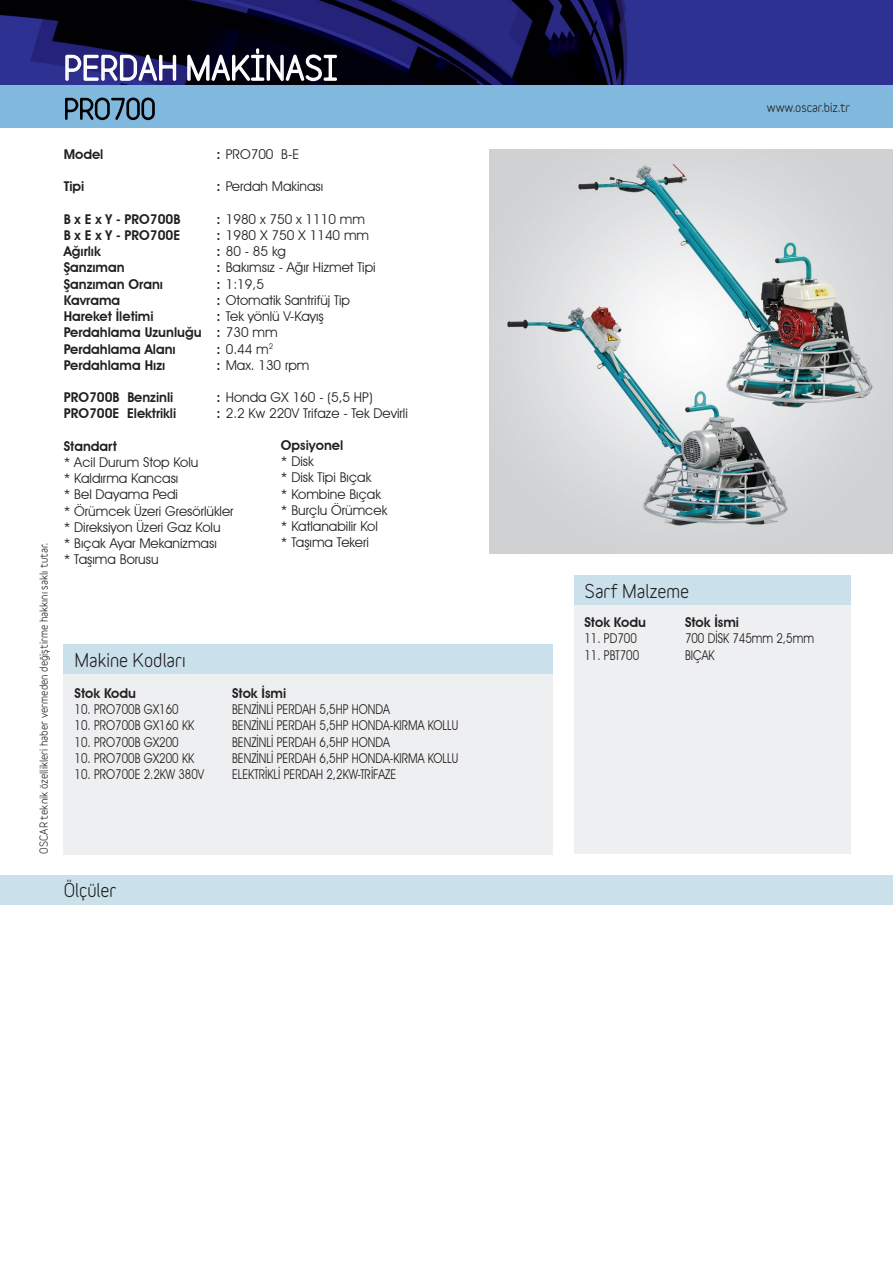
<style>
.page{position:relative;width:893px;height:1263px;background:#fff}
.page>*{position:absolute;margin:0;border:0;box-sizing:border-box;transform-origin:0 0}
.t1{font:700 31.5px "Variable";color:#fff}
.t2{font:700 18px "Variable";color:#231f20}
.t3{font:13.5px/16.2px "Avant Garde IT Cby BT";color:#231f20}
.t4{font:13.5px "Avant Garde IT Cby BT";color:#231f20;scale:.85 1}
.t5{font:600 13.5px/16.2px "Avant Garde IT Cby BT";color:#231f20}
.t6{font:700 12px "Variable";color:#231f20}
.t7{font:700 10.5px "Variable";color:#231f20}
.s1{font-weight:600}
.s2{font-weight:400}
</style>
<div class="page">
<img style="left:489px;top:150px;width:404px;height:404px">
<div style="left:0;top:875px;width:893px;height:30px;background:#cae1ec"></div>
<img style="left:0;top:0;width:893px;height:85px">
<div style="left:0;top:85px;width:893px;height:43px;background:#80b9dd"></div>
<div style="left:574px;top:605px;width:276px;height:249px;background:#eeeff0"></div>
<div style="left:574px;top:575px;width:276px;height:30px;background:#cae1ec"></div>
<svg style="left:65px;top:97px;width:90px;height:24px"></svg>
<svg style="left:65px;top:54px;width:112px;height:31px"></svg>
<svg style="left:187px;top:48px;width:151px;height:37px;background:#42424d"></svg>
<div style="left:64px;top:674px;width:489px;height:180px;background:#eeeff0"></div>
<div style="left:64px;top:644px;width:489px;height:30px;background:#cae1ec"></div>
<h1 class="t1" style="left:64px;top:49px;width:275px">PERDAH MAKİNASI</h1>
<p class="t7" style="left:38px;top:854px;width:312px;rotate:-90deg">OSCAR teknik özellikleri haber vermeden değiştirme hakkını saklı tutar.</p>
<p class="t5" style="left:64px;top:146px;width:41px">Model</p>
<p class="t3" style="left:217px;top:146px;width:84px"><span class="s1">:</span> PRO700 B-E</p>
<p class="t5" style="left:64px;top:178px;width:22px">Tipi</p>
<p class="t3" style="left:217px;top:178px;width:108px"><span class="s1">:</span> Perdah Makinası</p>
<p class="t5" style="left:64px;top:211px;width:118px">B x E x Y - PRO700B</p>
<p class="t3" style="left:216px;top:211px;width:150px"><span class="s1">:</span> 1980 x 750 x 1110 mm</p>
<p class="t5" style="left:64px;top:227px;width:118px">B x E x Y - PRO700E</p>
<p class="t3" style="left:216px;top:227px;width:154px"><span class="s1">:</span> 1980 X 750 X 1140 mm</p>
<p class="t5" style="left:64px;top:243px;width:39px">Ağırlık</p>
<p class="t3" style="left:217px;top:243px;width:71px"><span class="s1">:</span> 80 - 85 kg</p>
<p class="t5" style="left:64px;top:259px;width:62px">Şanzıman</p>
<p class="t3" style="left:217px;top:259px;width:161px"><span class="s1">:</span> Bakımsız - Ağır Hizmet Tipi</p>
<p class="t5" style="left:64px;top:276px;width:101px">Şanzıman Oranı</p>
<p class="t3" style="left:217px;top:276px;width:49px"><span class="s1">:</span> 1:19,5</p>
<p class="t5" style="left:64px;top:292px;width:58px">Kavrama</p>
<p class="t3" style="left:217px;top:292px;width:135px"><span class="s1">:</span> Otomatik Santrifüj Tip</p>
<p class="t5" style="left:64px;top:308px;width:91px">Hareket İletimi</p>
<p class="t5" style="left:64px;top:308px;width:262px;text-indent:153px">: <span class="s2">Tek yönlü V-Kayış<br></span>Perdahlama Uzunluğu : <span class="s2">730 mm<br></span>Perdahlama Alanı</p>
<p class="t3" style="left:217px;top:340px;width:58px"><span class="s1">:</span> 0.44 m<sup>2</sup></p>
<p class="t5" style="left:64px;top:357px;width:103px">Perdahlama Hızı</p>
<p class="t3" style="left:217px;top:357px;width:95px"><span class="s1">:</span> Max. 130 rpm</p>
<p class="t5" style="left:64px;top:389px;width:111px">PRO700B Benzinli</p>
<p class="t3" style="left:217px;top:389px;width:158px"><span class="s1">:</span> Honda GX 160 - (5,5 HP)</p>
<p class="t5" style="left:64px;top:405px;width:114px">PRO700E Elektrikli</p>
<p class="t3" style="left:217px;top:405px;width:193px"><span class="s1">:</span> 2.2 Kw 220V Trifaze - Tek Devirli</p>
<p class="t5" style="left:64px;top:438px;width:55px">Standart</p>
<p class="t3" style="left:64px;top:454px;width:171px">* Acil Durum Stop Kolu<br>* Kaldırma Kancası<br>* Bel Dayama Pedi<br>* Örümcek Üzeri Gresörlükler * Direksiyon Üzeri Gaz Kolu<br>* Bıçak Ayar Mekanizması<br>* Taşıma Borusu</p>
<p class="t5" style="left:281px;top:437px;width:64px">Opsiyonel</p>
<p class="t3" style="left:281px;top:453px;width:108px">* Disk<br>* Disk Tipi Bıçak<br>* Kombine Bıçak * Burçlu Örümcek * Katlanabilir Kol * Taşıma Tekeri</p>
<h2 class="t2" style="left:75px;top:649px;width:113px">Makine Kodları</h2>
<p class="t5" style="left:75px;top:685px;width:63px">Stok Kodu</p>
<p class="t5" style="left:232px;top:685px;width:56px">Stok İsmi</p>
<p class="t4" style="left:75px;top:701px;width:124px">10. PRO700B GX160</p>
<p class="t4" style="left:232px;top:701px;width:187px">BENZİNLİ PERDAH 5,5HP HONDA</p>
<p class="t4" style="left:75px;top:717px;width:142px">10. PRO700B GX160 KK</p>
<p class="t4" style="left:232px;top:717px;width:268px">BENZİNLİ PERDAH 5,5HP HONDA-KIRMA KOLLU</p>
<p class="t4" style="left:75px;top:734px;width:124px">10. PRO700B GX200</p>
<p class="t4" style="left:232px;top:734px;width:187px">BENZİNLİ PERDAH 6,5HP HONDA</p>
<p class="t4" style="left:75px;top:750px;width:142px">10. PRO700B GX200 KK</p>
<p class="t4" style="left:232px;top:750px;width:268px">BENZİNLİ PERDAH 6,5HP HONDA-KIRMA KOLLU</p>
<p class="t4" style="left:75px;top:766px;width:154px">10. PRO700E 2.2KW 380V</p>
<p class="t4" style="left:232px;top:766px;width:195px">ELEKTRİKLİ PERDAH 2,2KW-TRİFAZE</p>
<h2 class="t2" style="left:64px;top:879px;width:54px">Ölçüler</h2>
<p class="t6" style="left:767px;top:100px;width:85px">www.oscar.biz.tr</p>
<h2 class="t2" style="left:584px;top:580px;width:106px">Sarf Malzeme</h2>
<p class="t5" style="left:584px;top:614px;width:63px">Stok Kodu</p>
<p class="t5" style="left:685px;top:614px;width:56px">Stok İsmi</p>
<p class="t4" style="left:584px;top:630px;width:63px">11. PD700</p>
<p class="t4" style="left:685px;top:630px;width:153px">700 DİSK 745mm 2,5mm</p>
<p class="t4" style="left:584px;top:647px;width:66px">11. PBT700</p>
<p class="t4" style="left:685px;top:647px;width:37px">BIÇAK</p>
</div>
